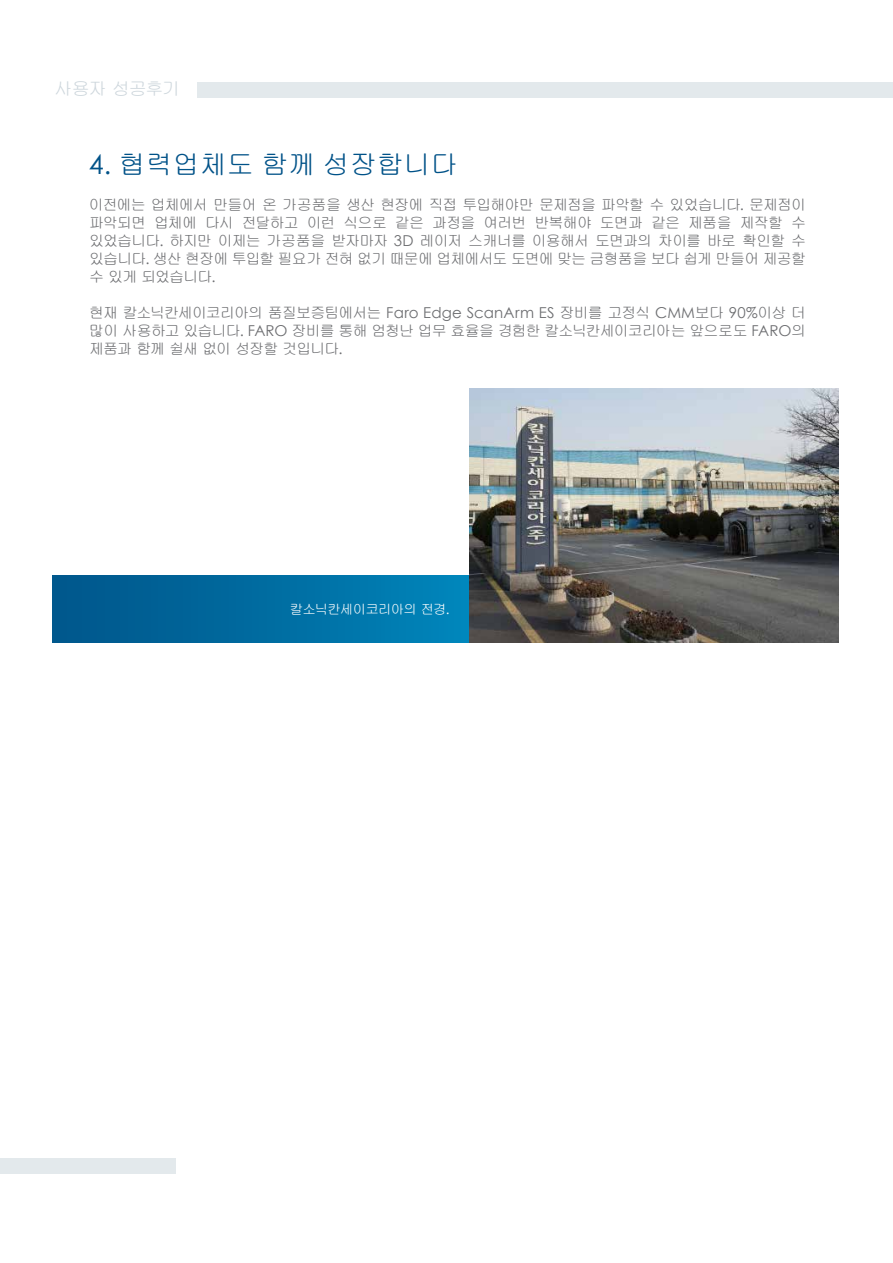
<style>
.page{position:relative;width:893px;height:1263px;background:#fff}
.page>*{position:absolute;margin:0;border:0;box-sizing:border-box;transform-origin:0 0}
.t1{font:27px "Gulim";color:#005288}
.t2{font:18px "Gulim";letter-spacing:-.065em;color:#cdd6dc}
.t3{font:15px/18px "Gulim";letter-spacing:-.06em;color:#6d6e71;text-align:justify}
.t4{font:13.5px "Gulim";letter-spacing:-.065em;color:#fff}
.s1{font-family:"Century Gothic"}
</style>
<div class="page">
<div style="left:198px;top:82px;width:695px;height:16px;background:#e3e9ec"></div>
<div style="left:0;top:1158px;width:176px;height:16px;background:#e3e9ec"></div>
<svg style="left:53px;top:576px;width:416px;height:66px;background:#006ca1"></svg>
<img style="left:469px;top:388px;width:370px;height:254px">
<p class="t2" style="left:54px;top:80px;width:128px">사용자 성공후기</p>
<h1 class="t1" style="left:89px;top:150px;width:370px"><span class="s1">4.</span> 협력업체도 함께 성장합니다</h1>
<p class="t3" style="left:89px;top:195px;width:719px">이전에는 업체에서 만들어 온 가공품을 생산 현장에 직접 투입해야만 문제점을 파악할 수 있었습니다<span class="s1">.</span> 문제점이 파악되면 업체에 다시 전달하고 이런 식으로 같은 과정을 여러번 반복해야 도면과 같은 제품을 제작할 수 있었습니다<span class="s1">.</span> 하지만 이제는 가공품을 받자마자 <span class="s1">3D</span> 레이저 스캐너를 이용해서 도면과의 차이를 바로 확인할 수 있습니다<span class="s1">.</span> 생산 현장에 투입할 필요가 전혀 없기 때문에 업체에서도 도면에 맞는 금형품을 보다 쉽게 만들어 제공할 수 있게 되었습니다<span class="s1">.</span></p>
<p class="t3" style="left:89px;top:303px;width:719px">현재 칼소닉칸세이코리아의 품질보증팀에서는 <span class="s1">Faro Edge ScanArm ES</span> 장비를 고정식 <span class="s1">CMM</span>보다 <span class="s1">90%</span>이상 더 많이 사용하고 있습니다<span class="s1">. FARO</span> 장비를 통해 엄청난 업무 효율을 경험한 칼소닉칸세이코리아는 앞으로도 <span class="s1">FARO</span>의 제품과 함께 쉴새 없이 성장할 것입니다<span class="s1">.</span></p>
<p class="t4" style="left:290px;top:602px;width:161px">칼소닉칸세이코리아의 전경<span class="s1">.</span></p>
</div>
